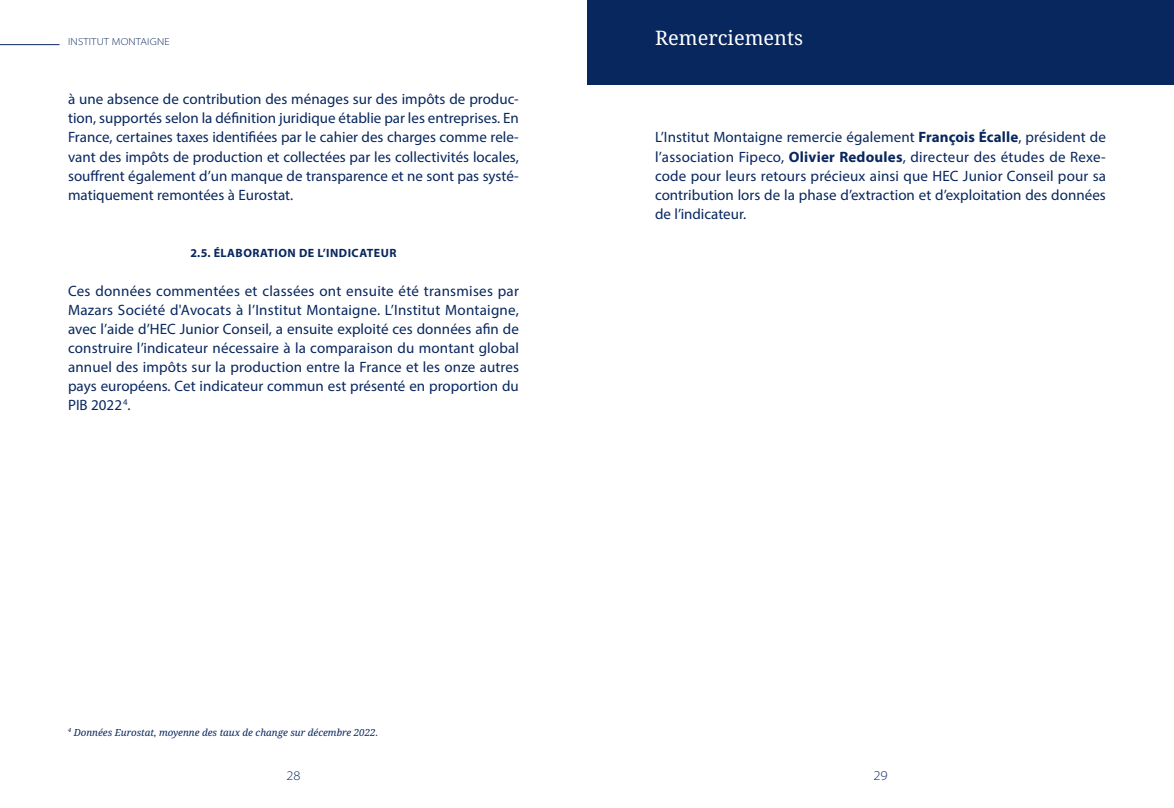
<style>
.page{position:relative;width:1174px;height:808px;background:#fff}
.page>*{position:absolute;margin:0;border:0;box-sizing:border-box;transform-origin:0 0}
.t1{font:19.95px "Noto Serif";color:#fff}
.t2{font:15px/19.2px "Myriad Pro";color:#08275e;text-align:justify}
.t3{font:300 semi-expanded 13.5px "Myriad Pro";color:#08275e}
.t4{font:300 semi-expanded 13.2px "Myriad Pro";color:#08275e}
.t5{font:700 12px "Myriad Pro";letter-spacing:.04em;color:#08275e}
.t6{font:300 semi-expanded 10.2px "Myriad Pro";letter-spacing:.02em;color:#08275e}
.t7{font:italic 9.75px "Noto Serif";color:#08275e}
.s1{font-weight:700}
</style>
<div class="page">
<div style="left:587px;top:0;width:587px;height:85px;background:#08275e"></div>
<hr style="left:0;top:44px;width:60px;height:1px;background:#08275e">
<p class="t6" style="left:68px;top:35px;width:103px">INSTITUT MONTAIGNE</p>
<p class="t2" style="left:68px;top:89px;width:452px">à une absence de contribution des ménages sur des impôts de produc&shy;tion, supportés selon la définition juridique établie par les entreprises. En France, certaines taxes identifiées par le cahier des charges comme rele&shy;vant des impôts de production et collectées par les collectivités locales, souffrent également d’un manque de transparence et ne sont pas systé&shy;matiquement remontées à Eurostat.</p>
<p class="t5" style="left:190px;top:245px;width:207px">2.5. ÉLABORATION DE L’INDICATEUR</p>
<p class="t2" style="left:68px;top:281px;width:452px">Ces données commentées et classées ont ensuite été transmises par Mazars Société d'Avocats à l’Institut Montaigne. L’Institut Montaigne, avec l’aide d’HEC Junior Conseil, a ensuite exploité ces données afin de construire l’indicateur nécessaire à la comparaison du montant global annuel des impôts sur la production entre la France et les onze autres pays européens. Cet indicateur commun est présenté en proportion du PIB 2022<sup>4</sup>.</p>
<p class="t7" style="left:68px;top:725px;width:311px"><sup>4</sup> Données Eurostat, moyenne des taux de change sur décembre 2022.</p>
<p class="t4" style="left:286px;top:767px;width:15px">28</p>
<h1 class="t1" style="left:655px;top:24px;width:150px">Remerciements</h1>
<p class="t2" style="left:655px;top:128px;width:452px">L’Institut Montaigne remercie également <span class="s1">François Écalle</span>, président de l’association Fipeco, <span class="s1">Olivier Redoules</span>, directeur des études de Rexe&shy;code pour leurs retours précieux ainsi que HEC Junior Conseil pour sa contribution lors de la phase d’extraction et d’exploitation des données de l’indicateur.</p>
<p class="t3" style="left:873px;top:767px;width:16px">29</p>
</div>
